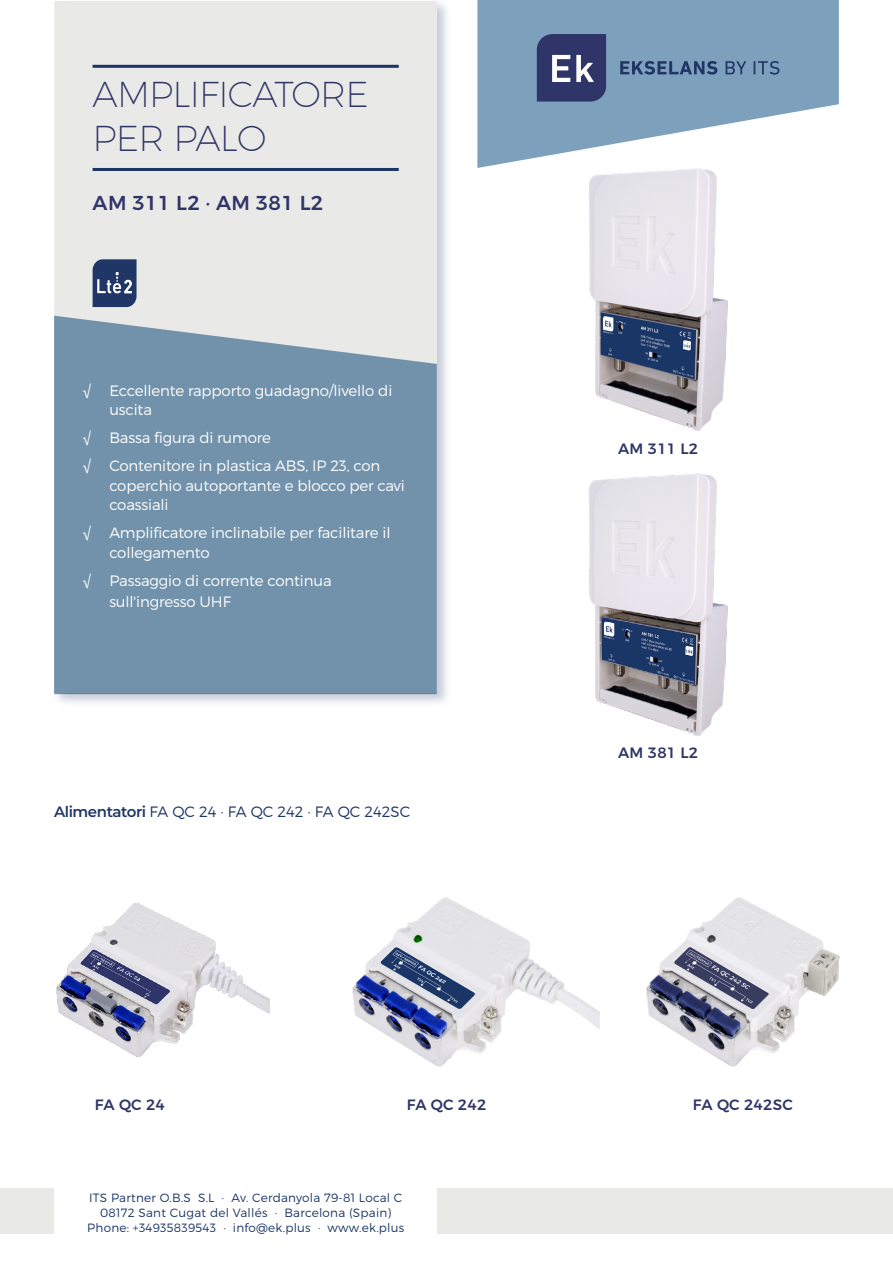
<style>
.page{position:relative;width:893px;height:1263px;background:#fff}
.page>*{position:absolute;margin:0;border:0;box-sizing:border-box;transform-origin:0 0}
.t1{font:200 36px/43.5px "Montserrat";letter-spacing:-.02em;color:#303568}
.t2{font:500 20.1px "Montserrat";letter-spacing:.02em;color:#303568}
.t3{font:300 15px/19.5px "Montserrat";letter-spacing:-.01em;color:#fff}
.t4{font:500 15px "Montserrat";letter-spacing:.02em;color:#303568}
.t5{font:300 15px "Montserrat";color:#1f3666}
.t6{font:300 12px/15px "Montserrat";letter-spacing:.02em;color:#1a3667;text-align:center}
.s1{font-family:"Helvetica Neue LT Std";font-weight:400}
.s2{font-weight:600}
</style>
<div class="page">
<div style="left:52px;top:0;width:399px;height:707px;background:#1f3666;opacity:.25"></div>
<div style="left:54px;top:1px;width:383px;height:315px;background:#e9e9e7"></div>
<svg style="left:54px;top:316px;width:383px;height:378px;background:#7997ae"></svg>
<hr style="left:93px;top:65px;width:306px;height:3px;background:#1a3667">
<hr style="left:93px;top:168px;width:306px;height:3px;background:#1a3667">
<svg style="left:477px;top:0;width:362px;height:168px;fill:#7da0bd"></svg>
<svg style="left:537px;top:34px;width:69px;height:68px;background:#484e7c"></svg>
<svg style="left:620px;top:61px;width:97px;height:14px"></svg>
<svg style="left:726px;top:61px;width:20px;height:13px"></svg>
<svg style="left:754px;top:61px;width:25px;height:14px"></svg>
<svg style="left:93px;top:259px;width:44px;height:48px;background:#3c5079"></svg>
<div style="left:0;top:1188px;width:54px;height:46px;background:#e9e9e7"></div>
<div style="left:437px;top:1188px;width:456px;height:46px;background:#e9e9e7"></div>
<img style="left:571px;top:159px;width:174px;height:272px">
<img style="left:589px;top:473px;width:139px;height:263px">
<img style="left:599px;top:897px;width:241px;height:170px">
<img style="left:352px;top:897px;width:247px;height:170px">
<img style="left:56px;top:903px;width:213px;height:154px">
<h1 class="t1" style="left:93px;top:72px;width:278px">AMPLIFICATORE<br>PER PALO</h1>
<h2 class="t2" style="left:93px;top:191px;width:232px">AM 311 L2 · AM 381 L2</h2>
<p class="t3" style="left:109px;top:380px;width:284px;text-indent:-27px"><span class="s1">√</span> Eccellente rapporto guadagno/livello di uscita</p>
<p class="t3" style="left:82px;top:423px;width:299px;line-height:28px"><span class="s1">√</span> Bassa figura di rumore<br><span class="s1">√</span> Contenitore in plastica ABS, IP 23, con</p>
<p class="t3" style="left:109px;top:475px;width:297px">coperchio autoportante e blocco per cavi coassiali</p>
<p class="t3" style="left:109px;top:523px;width:283px;text-indent:-27px"><span class="s1">√</span> Amplificatore inclinabile per facilitare il collegamento</p>
<p class="t3" style="left:109px;top:570px;width:224px;line-height:21px;text-indent:-27px"><span class="s1">√</span> Passaggio di corrente continua sull'ingresso UHF</p>
<p class="t5" style="left:54px;top:802px;width:358px"><span class="s2">Alimentatori</span> FA QC 24 · FA QC 242 · FA QC 242SC</p>
<p class="t4" style="left:618px;top:439px;width:82px">AM 311 L2</p>
<p class="t4" style="left:618px;top:744px;width:82px">AM 381 L2</p>
<p class="t4" style="left:95px;top:1095px;width:71px">FA QC 24</p>
<p class="t4" style="left:407px;top:1095px;width:81px">FA QC 242</p>
<p class="t4" style="left:693px;top:1095px;width:101px">FA QC 242SC</p>
<p class="t6" style="left:87px;top:1189px;width:319px">ITS Partner O.B.S S.L · Av. Cerdanyola 79-81 Local C<br>08172 Sant Cugat del Vallés · Barcelona (Spain)<br>Phone: +34935839543 · info@ek.plus · www.ek.plus</p>
</div>
